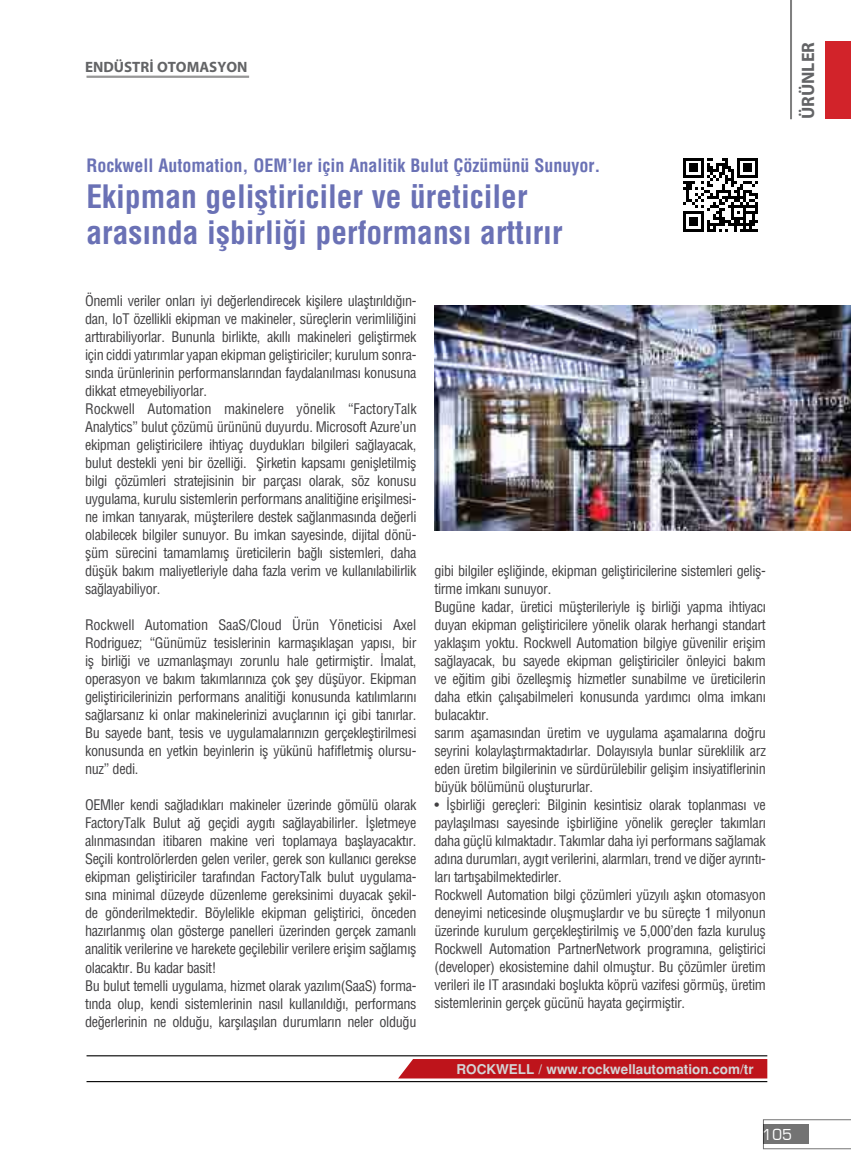
<style>
.page{position:relative;width:851px;height:1170px;background:#fff}
.page>*{position:absolute;margin:0;border:0;box-sizing:border-box;transform-origin:0 0}
.t1{font:31.5px/36px "Helvetica Cond Bold Tr";color:#6a71b5}
.t2{font:18px "Helvetica Cond Bold Tr";color:#6a71b5}
.t3{font:700 18px "Myriad Pro";color:#636466}
.t4{font:700 15px "Myriad Pro";color:#636466}
.t5{font:15px "Square 721 BT";color:#fff}
.t6{font:14.25px/18px "Helvetica Cond Normal Tr";letter-spacing:-.025em;color:#414042}
.t7{font:700 13.5px "Helvetica Tr";color:#d3d5d6}
</style>
<div class="page">
<hr style="left:790px;top:0;width:1px;height:119px;background:#000">
<hr style="left:791px;top:0;width:1px;height:119px;background:#000">
<hr style="left:86px;top:76px;width:163px;height:1px;background:#000">
<hr style="left:86px;top:77px;width:163px;height:1px;background:#000">
<svg style="left:763px;top:1119px;width:87px;height:29px"></svg>
<div style="left:825px;top:41px;width:25px;height:78px;background:#d2232a"></div>
<div style="left:398px;top:1059px;width:369px;height:19px;background:#be141b"></div>
<hr style="left:86px;top:1055px;width:681px;height:1px;background:#000">
<hr style="left:86px;top:1080px;width:681px;height:2px;background:#000">
<img style="left:434px;top:305px;width:416px;height:226px">
<svg style="left:683px;top:158px;width:74px;height:73px"></svg>
<p class="t4" style="left:85px;top:57px;width:164px">ENDÜSTRİ OTOMASYON</p>
<p class="t2" style="left:86px;top:154px;width:515px">Rockwell Automation, OEM’ler için Analitik Bulut Çözümünü Sunuyor.</p>
<h1 class="t1" style="left:86px;top:178px;width:477px">Ekipman geliştiriciler ve üreticiler arasında işbirliği performansı arttırır</h1>
<p class="t6" style="left:85px;top:292px;width:333px">Önemli veriler onları iyi değerlendirecek kişilere ulaştırıldığın&shy;dan, IoT özellikli ekipman ve makineler, süreçlerin verimliliğini arttırabiliyorlar. Bununla birlikte, akıllı makineleri geliştirmek için ciddi yatırımlar yapan ekipman geliştiriciler; kurulum sonra&shy;sında ürünlerinin performanslarından faydalanılması konusuna dikkat etmeyebiliyorlar.<br>Rockwell Automation makinelere yönelik “FactoryTalk Analytics” bulut çözümü ürününü duyurdu. Microsoft Azure’un ekipman geliştiricilere ihtiyaç duydukları bilgileri sağlayacak, bulut destekli yeni bir özelliği. Şirketin kapsamı genişletilmiş bilgi çözümleri stratejisinin bir parçası olarak, söz konusu uygulama, kurulu sistemlerin performans analitiğine erişilmesi&shy;ne imkan tanıyarak, müşterilere destek sağlanmasında değerli olabilecek bilgiler sunuyor. Bu imkan sayesinde, dijital dönü&shy;şüm sürecini tamamlamış üreticilerin bağlı sistemleri, daha düşük bakım maliyetleriyle daha fazla verim ve kullanılabilirlik sağlayabiliyor.</p>
<p class="t6" style="left:85px;top:616px;width:333px;text-align:justify">Rockwell Automation SaaS/Cloud Ürün Yöneticisi Axel Rodriguez; “Günümüz tesislerinin karmaşıklaşan yapısı, bir iş birliği ve uzmanlaşmayı zorunlu hale getirmiştir. İmalat, operasyon ve bakım takımlarınıza çok şey düşüyor. Ekipman geliştiricilerinizin performans analitiği konusunda katılımlarını sağlarsanız ki onlar makinelerinizi avuçlarının içi gibi tanırlar.<br>Bu sayede bant, tesis ve uygulamalarınızın gerçekleştirilmesi konusunda en yetkin beyinlerin iş yükünü hafifletmiş olursu&shy;nuz” dedi.</p>
<p class="t6" style="left:85px;top:795px;width:333px">OEMler kendi sağladıkları makineler üzerinde gömülü olarak FactoryTalk Bulut ağ geçidi aygıtı sağlayabilirler. İşletmeye alınmasından itibaren makine veri toplamaya başlayacaktır.<br>Seçili kontrolörlerden gelen veriler, gerek son kullanıcı gerekse ekipman geliştiriciler tarafından FactoryTalk bulut uygulama&shy;sına minimal düzeyde düzenleme gereksinimi duyacak şekil&shy;de gönderilmektedir. Böylelikle ekipman geliştirici, önceden hazırlanmış olan gösterge panelleri üzerinden gerçek zamanlı analitik verilerine ve harekete geçilebilir verilere erişim sağlamış olacaktır. Bu kadar basit!<br>Bu bulut temelli uygulama, hizmet olarak yazılım(SaaS) forma&shy;tında olup, kendi sistemlerinin nasıl kullanıldığı, performans değerlerinin ne olduğu, karşılaşılan durumların neler olduğu</p>
<p class="t6" style="left:434px;top:561px;width:333px">gibi bilgiler eşliğinde, ekipman geliştiricilerine sistemleri geliş&shy;tirme imkanı sunuyor.<br>Bugüne kadar, üretici müşterileriyle iş birliği yapma ihtiyacı duyan ekipman geliştiricilere yönelik olarak herhangi standart yaklaşım yoktu. Rockwell Automation bilgiye güvenilir erişim sağlayacak, bu sayede ekipman geliştiriciler önleyici bakım ve eğitim gibi özelleşmiş hizmetler sunabilme ve üreticilerin daha etkin çalışabilmeleri konusunda yardımcı olma imkanı bulacaktır.<br>sarım aşamasından üretim ve uygulama aşamalarına doğru seyrini kolaylaştırmaktadırlar. Dolayısıyla bunlar süreklilik arz eden üretim bilgilerinin ve sürdürülebilir gelişim insiyatiflerinin büyük bölümünü oluştururlar.</p>
<p class="t6" style="left:434px;top:795px;width:333px">• İşbirliği gereçleri: Bilginin kesintisiz olarak toplanması ve paylaşılması sayesinde işbirliğine yönelik gereçler takımları daha güçlü kılmaktadır. Takımlar daha iyi performans sağlamak adına durumları, aygıt verilerini, alarmları, trend ve diğer ayrıntı&shy;ları tartışabilmektedirler.<br>Rockwell Automation bilgi çözümleri yüzyılı aşkın otomasyon deneyimi neticesinde oluşmuşlardır ve bu süreçte 1 milyonun üzerinde kurulum gerçekleştirilmiş ve 5,000’den fazla kuruluş Rockwell Automation PartnerNetwork programına, geliştirici (developer) ekosistemine dahil olmuştur. Bu çözümler üretim verileri ile IT arasındaki boşlukta köprü vazifesi görmüş, üretim sistemlerinin gerçek gücünü hayata geçirmiştir.</p>
<p class="t7" style="left:456px;top:1060px;width:299px">ROCKWELL / www.rockwellautomation.com/tr</p>
<p class="t3" style="left:796px;top:119px;width:79px;rotate:-90deg">ÜRÜNLER</p>
<p class="t5" style="left:761px;top:1125px;width:32px">105</p>
</div>
